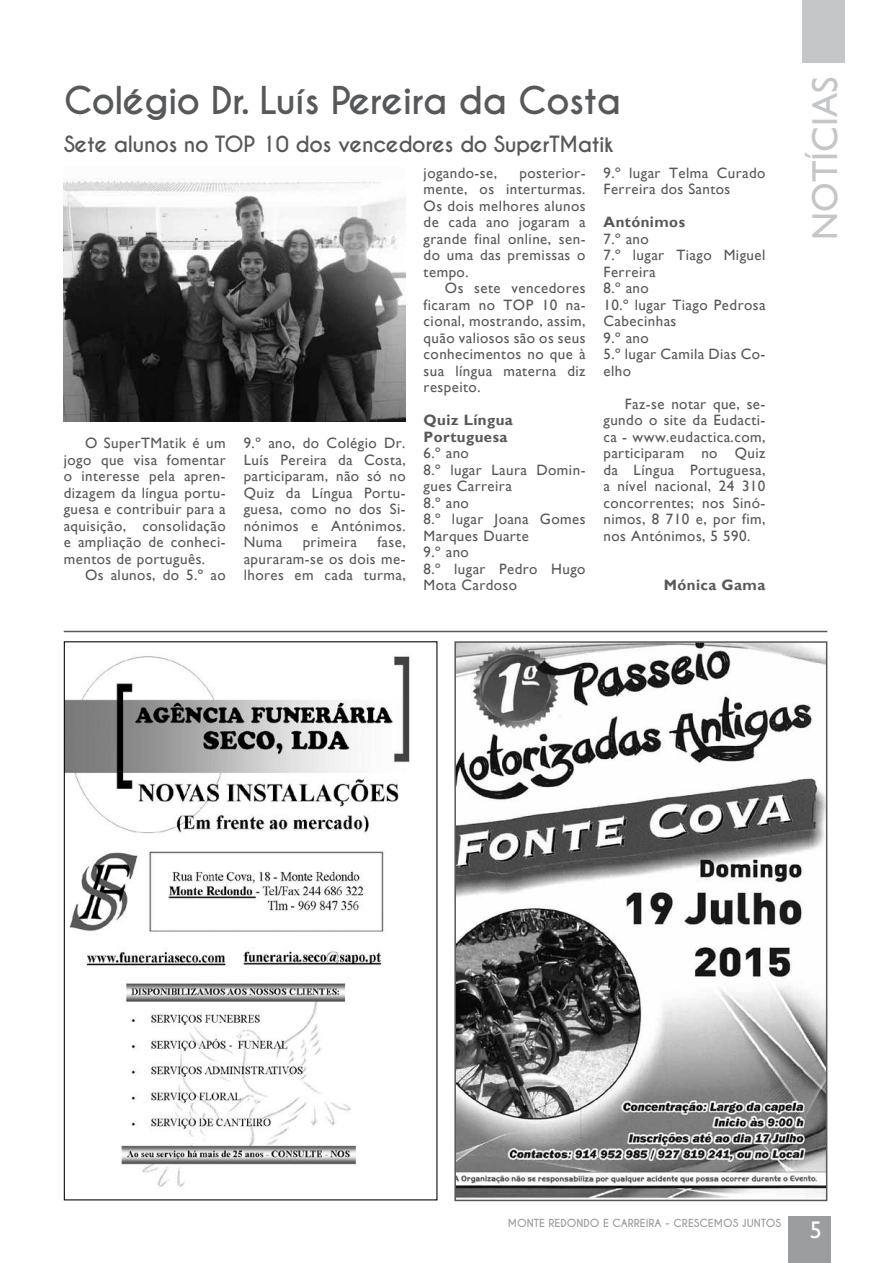
<style>
.page{position:relative;width:893px;height:1263px;background:#fff}
.page>*{position:absolute;margin:0;border:0;box-sizing:border-box;transform-origin:0 0}
.t1{font:700 36px "Caviar Dreams";letter-spacing:-.02em;color:#57585a}
.t2{font:36px "Gill Sans";color:#c5c6c8}
.t3{font:24px "Gill Sans";color:#fff}
.t4{font:700 21px "Caviar Dreams";letter-spacing:-.02em;color:#57585a}
.t5{font:15px/16.5px "Gill Sans";letter-spacing:.03em;color:#57585a;text-align:justify}
.t6{font:700 15px/16.5px "Gill Sans";letter-spacing:.03em;color:#57585a}
.t7{font:700 10.5px "Caviar Dreams";color:#9c9d9f}
</style>
<div class="page">
<div style="left:788px;top:1216px;width:43px;height:47px;background:#9c9d9f"></div>
<div style="left:802px;top:0;width:43px;height:63px;background:#c5c6c8"></div>
<img style="left:64px;top:180px;width:342px;height:241px">
<hr style="left:64px;top:631px;width:763px;height:1px;background:#57585a">
<img style="left:457px;top:644px;width:367px;height:554px">
<div style="left:454px;top:641px;width:373px;height:560px;border:2px solid #57585a"></div>
<img style="left:66px;top:656px;width:344px;height:532px">
<h1 class="t1" style="left:64px;top:79px;width:559px">Colégio Dr. Luís Pereira da Costa</h1>
<h3 class="t4" style="left:64px;top:132px;width:552px">Sete alunos no TOP 10 dos vencedores do SuperTMatik</h3>
<p class="t5" style="left:64px;top:435px;width:163px;text-indent:21px">O SuperTMatik é um jogo que visa fomentar o interesse pela apren&shy;dizagem da língua portu&shy;guesa e contribuir para a aquisição, consolidação e ampliação de conheci&shy;mentos de português.</p>
<p class="t5" style="left:85px;top:567px;width:142px">Os alunos, do 5.º ao</p>
<p class="t5" style="left:244px;top:435px;width:163px">9.º ano, do Colégio Dr.<br>Luís Pereira da Costa, participaram, não só no Quiz da Língua Portu&shy;guesa, como no dos Si&shy;nónimos e Antónimos.<br>Numa</p>
<p class="t5" style="left:244px;top:534px;width:163px;text-indent:134px">fase, apuraram-se os dois me&shy;lhores em cada turma,</p>
<p class="t5" style="left:303px;top:534px;width:56px">primeira</p>
<p class="t5" style="left:424px;top:164px;width:75px">jogando-se,</p>
<p class="t5" style="left:424px;top:164px;width:163px;text-indent:96px">posterior&shy;mente, os interturmas.<br>Os dois melhores alunos de cada ano jogaram a grande final online, sen&shy;do uma das premissas o tempo.</p>
<p class="t5" style="left:424px;top:280px;width:163px;text-indent:21px">Os sete vencedores ficaram no TOP 10 na&shy;cional, mostrando, assim, quão valiosos são os seus conhecimentos no que à sua língua materna diz respeito.</p>
<p class="t6" style="left:424px;top:412px;width:91px">Quiz Língua<br>Portuguesa</p>
<p class="t5" style="left:424px;top:445px;width:163px;text-align:left">6.º ano<br>8.º lugar Laura Domin&shy;gues Carreira<br>8.º ano<br>8.º lugar Joana Gomes<br>Marques Duarte<br>9.º ano<br>8.º lugar Pedro Hugo<br>Mota Cardoso</p>
<p class="t5" style="left:603px;top:164px;width:163px">9.º lugar Telma Curado<br>Ferreira dos Santos</p>
<p class="t6" style="left:603px;top:214px;width:83px">Antónimos</p>
<p class="t5" style="left:603px;top:230px;width:163px;text-align:left">7.º ano<br>7.º lugar Tiago Miguel<br>Ferreira<br>8.º ano<br>10.º lugar Tiago Pedrosa<br>Cabecinhas<br>9.º ano<br>5.º lugar Camila Dias Co&shy;elho</p>
<p class="t5" style="left:603px;top:395px;width:163px;text-indent:21px">Faz-se notar que, se&shy;gundo o site da Eudacti&shy;ca - www.eudactica.com, participaram no Quiz da Língua Portuguesa, a nível nacional, 24 310 concorrentes; nos Sinó&shy;nimos, 8 710 e, por fim, nos Antónimos, 5 590.</p>
<p class="t6" style="left:664px;top:577px;width:103px">Mónica Gama</p>
<h1 class="t2" style="left:804px;top:240px;width:165px;rotate:-90deg">NOTÍCIAS</h1>
<p class="t7" style="left:508px;top:1217px;width:275px">MONTE REDONDO E CARREIRA - CRESCEMOS JUNTOS</p>
<h2 class="t3" style="left:810px;top:1216px;width:13px">5</h2>
</div>
